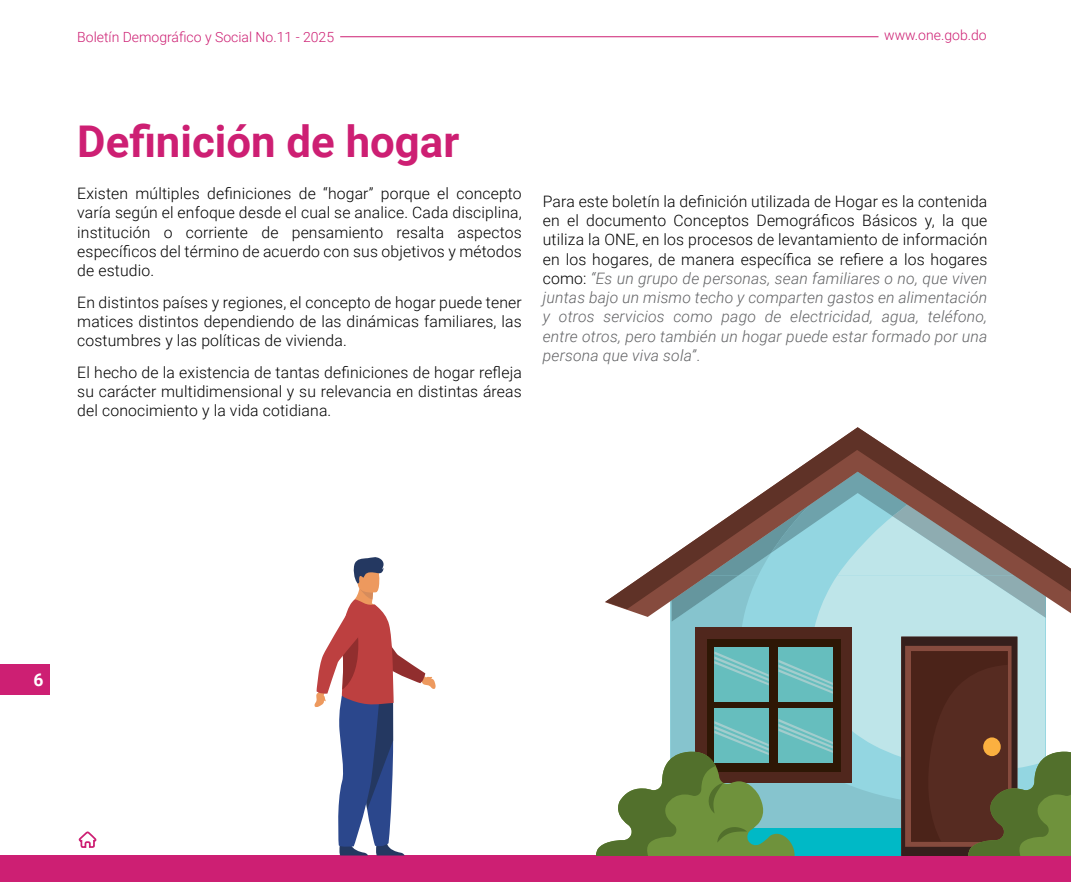
<style>
.page{position:relative;width:1071px;height:882px;background:#fff}
.page>*{position:absolute;margin:0;border:0;box-sizing:border-box;transform-origin:0 0}
.t1{font:700 43.75px "Roboto";color:#cd1f73}
.t2{font:700 17.5px "Roboto";color:#fff}
.t3{font:300 15.75px/19.2px "Roboto";letter-spacing:.01em;color:#000;text-align:justify}
.t4{font:italic 300 15.75px/19.2px "Roboto";letter-spacing:.01em;color:#636466;text-align:justify}
.t5{font:300 14px "Roboto";color:#cd1f73}
.s1{font-style:normal;color:#000}
.s2{font-style:normal}
</style>
<div class="page">
<div style="left:0;top:665px;width:49px;height:30px;background:#cd1f73"></div>
<div style="left:0;top:856px;width:1071px;height:26px;background:#cd1f73"></div>
<svg style="left:78px;top:832px;width:19px;height:16px"></svg>
<hr style="left:340px;top:36px;width:538px;height:1px;background:#cd1f73">
<svg style="left:314px;top:557px;width:122px;height:299px"></svg>
<div style="left:901px;top:622px;width:144px;height:15px;background:#bee5e9"></div>
<svg style="left:671px;top:617px;width:230px;height:212px;background:#a0d6dd"></svg>
<div style="left:671px;top:829px;width:375px;height:27px;background:#00b9c6"></div>
<svg style="left:672px;top:617px;width:374px;height:5px;background:#aadbe1"></svg>
<svg style="left:625px;top:609px;width:446px;height:8px;background:#b0d7dc"></svg>
<svg style="left:605px;top:427px;width:466px;height:182px"></svg>
<div style="left:695px;top:627px;width:157px;height:156px;background:#50271d"></div>
<div style="left:707px;top:639px;width:133px;height:132px;background:#2e1705"></div>
<div style="left:714px;top:648px;width:55px;height:54px;background:#66bebe"></div>
<div style="left:779px;top:648px;width:54px;height:54px;background:#66bebe"></div>
<div style="left:714px;top:709px;width:55px;height:54px;background:#66bebe"></div>
<div style="left:779px;top:709px;width:54px;height:54px;background:#66bebe"></div>
<svg style="left:714px;top:651px;width:55px;height:34px"></svg>
<svg style="left:779px;top:660px;width:54px;height:34px"></svg>
<svg style="left:595px;top:719px;width:238px;height:137px"></svg>
<svg style="left:901px;top:637px;width:170px;height:219px;background:#6e5e4a"></svg>
<p class="t5" style="left:77px;top:27px;width:258px">Boletín Demográfico y Social No.11 - 2025</p>
<p class="t5" style="left:884px;top:26px;width:104px">www.one.gob.do</p>
<h1 class="t1" style="left:77px;top:111px;width:384px">Definición de hogar</h1>
<p class="t3" style="left:77px;top:183px;width:446px">Existen múltiples definiciones de “hogar” porque el concepto varía según el enfoque desde el cual se analice. Cada disciplina, institución o corriente de pensamiento resalta aspectos específicos del término de acuerdo con sus objetivos y métodos de estudio.</p>
<p class="t3" style="left:77px;top:292px;width:446px">En distintos países y regiones, el concepto de hogar puede tener matices distintos dependiendo de las dinámicas familiares, las costumbres y las políticas de vivienda.</p>
<p class="t3" style="left:77px;top:362px;width:446px">El hecho de la existencia de tantas definiciones de hogar refleja su carácter multidimensional y su relevancia en distintas áreas del conocimiento y la vida cotidiana.</p>
<p class="t4" style="left:543px;top:191px;width:446px"><span class="s1">Para este boletín la definición utilizada de Hogar es la contenida en el documento Conceptos Demográficos Básicos y, la que utiliza la ONE, en los procesos de levantamiento de información en los hogares, de manera específica se refiere a los hogares como:</span> “Es un grupo de personas, sean familiares o no, que viven juntas bajo un mismo techo y comparten gastos en alimentación y otros servicios como pago de electricidad, agua, teléfono, entre otros, pero también un hogar puede estar formado por una persona que viva sola”<span class="s2">.</span></p>
<p class="t2" style="left:34px;top:668px;width:12px">6</p>
</div>
